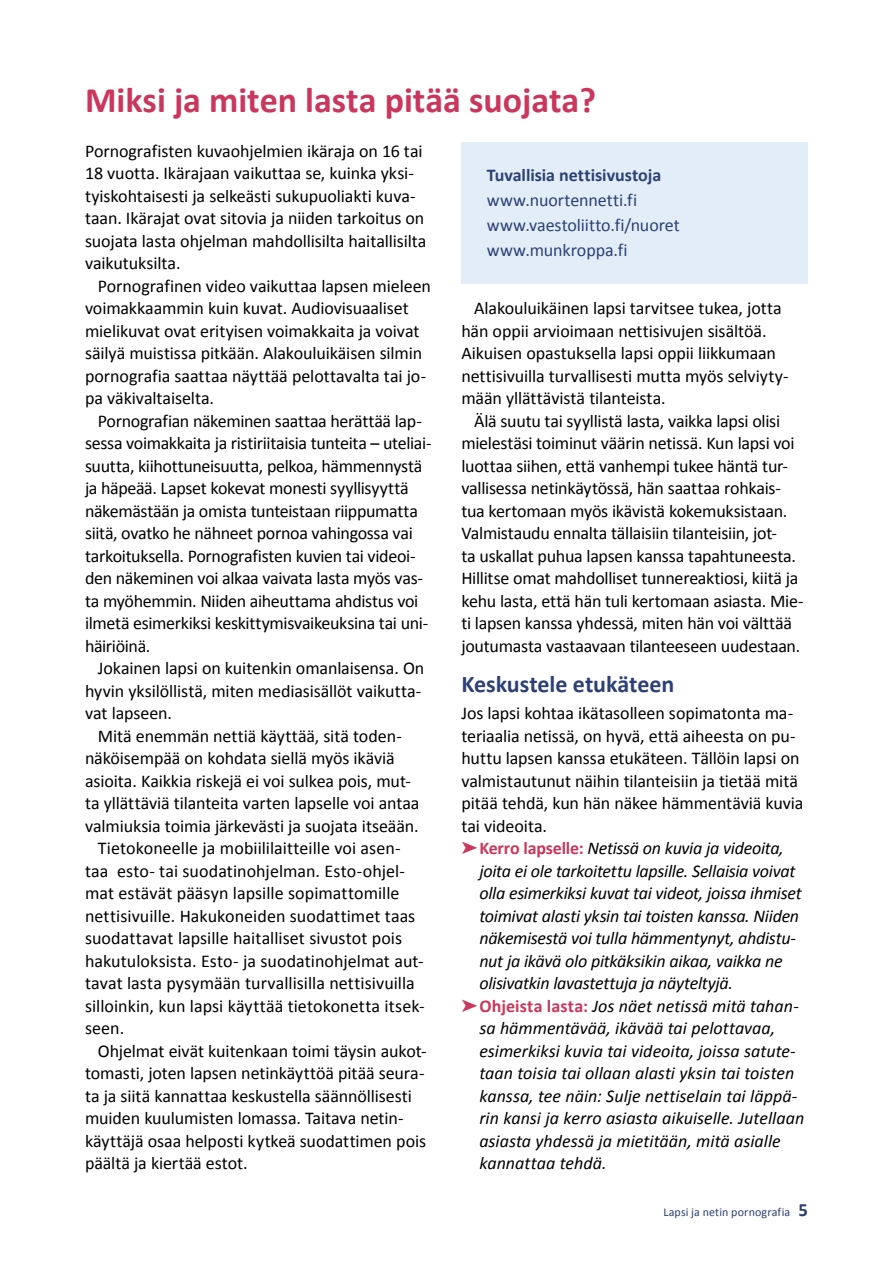
<style>
.page{position:relative;width:893px;height:1263px;background:#fff}
.page>*{position:absolute;margin:0;border:0;box-sizing:border-box;transform-origin:0 0}
.t1{font:700 36px "Calibri";color:#cb365d}
.t2{font:700 24px "Calibri";letter-spacing:-.005em;color:#2d4076}
.t3{font:18px/22.5px "Calibri";letter-spacing:-.01em;color:#000}
.t4{font:italic 18px "Calibri";letter-spacing:-.01em;color:#000}
.t5{font:18px/25px "Calibri";letter-spacing:-.005em;color:#2d4076}
.t6{font:700 18px "Calibri";color:#2d4076}
.t7{font:12px "Calibri";letter-spacing:.01em;color:#2d4076}
.s1{color:#cb365d}
.s2{font-weight:700;color:#cb365d}
.s3{font-style:italic}
.s4{font-weight:700;font-style:normal;color:#cb365d}
.s5{font-weight:700;font-size:18.75px}
</style>
<div class="page">
<div style="left:461px;top:142px;width:347px;height:142px;background:#e2edf7"></div>
<h1 class="t1" style="left:85px;top:78px;width:513px">Miksi ja miten lasta pitää suojata?</h1>
<p class="t3" style="left:85px;top:139px;width:343px">Pornografisten kuvaohjelmien ikäraja on 16 tai 18 vuotta. Ikärajaan vaikuttaa se, kuinka yksi&shy;tyiskohtaisesti ja selkeästi sukupuoliakti kuva&shy;taan. Ikärajat ovat sitovia ja niiden tarkoitus on suojata lasta ohjelman mahdollisilta haitallisilta vaikutuksilta.</p>
<p class="t3" style="left:85px;top:274px;width:347px;text-indent:13px">Pornografinen video vaikuttaa lapsen mieleen voimakkaammin kuin kuvat. Audiovisuaaliset mielikuvat ovat erityisen voimakkaita ja voivat säilyä muistissa pitkään. Alakouluikäisen silmin pornografia saattaa näyttää pelottavalta tai jo&shy;pa väkivaltaiselta.</p>
<p class="t3" style="left:85px;top:409px;width:348px;text-indent:13px">Pornografian näkeminen saattaa herättää lap&shy;sessa voimakkaita ja ristiriitaisia tunteita – uteliai&shy;suutta, kiihottuneisuutta, pelkoa, hämmennystä ja häpeää. Lapset kokevat monesti syyllisyyttä näkemästään ja omista tunteistaan riippumatta siitä, ovatko he nähneet pornoa vahingossa vai tarkoituksella. Pornografisten kuvien tai videoi&shy;den näkeminen voi alkaa vaivata lasta myös vas&shy;ta myöhemmin. Niiden aiheuttama ahdistus voi ilmetä esimerkiksi keskittymisvaikeuksina tai uni&shy;häiriöinä.</p>
<p class="t3" style="left:85px;top:656px;width:341px;text-indent:13px">Jokainen lapsi on kuitenkin omanlaisensa. On hyvin yksilöllistä, miten mediasisällöt vaikutta&shy;vat lapseen.</p>
<p class="t3" style="left:98px;top:724px;width:306px">Mitä enemmän nettiä käyttää, sitä toden-</p>
<p class="t3" style="left:85px;top:746px;width:311px">näköisempää on kohdata siellä myös ikäviä</p>
<p class="t3" style="left:85px;top:769px;width:327px">asioita. Kaikkia riskejä ei voi sulkea pois, mut-</p>
<p class="t3" style="left:85px;top:791px;width:336px">ta yllättäviä tilanteita varten lapselle voi antaa</p>
<p class="t3" style="left:85px;top:814px;width:335px">valmiuksia toimia järkevästi ja suojata itseään.</p>
<p class="t3" style="left:98px;top:836px;width:304px">Tietokoneelle ja mobiililaitteille voi asen-</p>
<p class="t3" style="left:85px;top:859px;width:322px">taa esto- tai suodatinohjelman. Esto-ohjel-</p>
<p class="t3" style="left:85px;top:881px;width:316px">mat estävät pääsyn lapsille sopimattomille</p>
<p class="t3" style="left:85px;top:904px;width:332px">nettisivuille. Hakukoneiden suodattimet taas</p>
<p class="t3" style="left:85px;top:926px;width:319px">suodattavat lapsille haitalliset sivustot pois</p>
<p class="t3" style="left:85px;top:949px;width:340px">hakutuloksista. Esto- ja suodatinohjelmat aut-</p>
<p class="t3" style="left:85px;top:971px;width:331px">tavat lasta pysymään turvallisilla nettisivuilla</p>
<p class="t3" style="left:85px;top:994px;width:341px">silloinkin, kun lapsi käyttää tietokonetta itsek-</p>
<p class="t3" style="left:85px;top:1016px;width:41px">seen.</p>
<p class="t3" style="left:98px;top:1039px;width:330px">Ohjelmat eivät kuitenkaan toimi täysin aukot-</p>
<p class="t3" style="left:85px;top:1061px;width:341px">tomasti, joten lapsen netinkäyttöä pitää seura-</p>
<p class="t3" style="left:85px;top:1084px;width:328px">ta ja siitä kannattaa keskustella säännöllisesti</p>
<p class="t3" style="left:85px;top:1106px;width:320px">muiden kuulumisten lomassa. Taitava netin-</p>
<p class="t3" style="left:85px;top:1129px;width:343px">käyttäjä osaa helposti kytkeä suodattimen pois</p>
<p class="t3" style="left:85px;top:1151px;width:164px">päältä ja kiertää estot.</p>
<p class="t6" style="left:487px;top:164px;width:176px">Tuvallisia nettisivustoja</p>
<p class="t5" style="left:487px;top:187px;width:194px">www.nuortennetti.fi www.vaestoliitto.fi/nuoret www.munkroppa.fi</p>
<p class="t3" style="left:461px;top:296px;width:329px;text-indent:13px">Alakouluikäinen lapsi tarvitsee tukea, jotta hän oppii arvioimaan nettisivujen sisältöä.<br>Aikuisen opastuksella lapsi oppii liikkumaan nettisivuilla turvallisesti mutta myös selviyty&shy;mään yllättävistä tilanteista.</p>
<p class="t3" style="left:461px;top:409px;width:344px;text-indent:13px">Älä suutu tai syyllistä lasta, vaikka lapsi olisi mielestäsi toiminut väärin netissä. Kun lapsi voi luottaa siihen, että vanhempi tukee häntä tur&shy;vallisessa netinkäytössä, hän saattaa rohkais&shy;tua kertomaan myös ikävistä kokemuksistaan.<br>Valmistaudu ennalta tällaisiin tilanteisiin, jot-<br>ta uskallat puhua lapsen kanssa tapahtuneesta.<br>Hillitse omat mahdolliset tunnereaktiosi, kiitä ja kehu lasta, että hän tuli kertomaan asiasta. Mie&shy;ti lapsen kanssa yhdessä, miten hän voi välttää joutumasta vastaavaan tilanteeseen uudestaan.</p>
<h2 class="t2" style="left:461px;top:669px;width:214px">Keskustele etukäteen</h2>
<p class="t3" style="left:461px;top:701px;width:344px">Jos lapsi kohtaa ikätasolleen sopimatonta ma&shy;teriaalia netissä, on hyvä, että aiheesta on pu&shy;huttu lapsen kanssa etukäteen. Tällöin lapsi on valmistautunut näihin tilanteisiin ja tietää mitä pitää tehdä, kun hän näkee hämmentäviä kuvia tai videoita.<br><span class="s1">➤</span><span class="s2">Kerro lapselle:</span> <span class="s3">Netissä on kuvia ja videoita,</span></p>
<p class="t4" style="left:479px;top:860px;width:318px">joita ei ole tarkoitettu lapsille. Sellaisia voivat</p>
<p class="t4" style="left:479px;top:882px;width:324px">olla esimerkiksi kuvat tai videot, joissa ihmiset</p>
<p class="t4" style="left:479px;top:905px;width:321px">toimivat alasti yksin tai toisten kanssa. Niiden</p>
<p class="t4" style="left:479px;top:927px;width:318px">näkemisestä voi tulla hämmentynyt, ahdistu-</p>
<p class="t4" style="left:479px;top:950px;width:305px">nut ja ikävä olo pitkäksikin aikaa, vaikka ne</p>
<p class="t4" style="left:479px;top:972px;width:255px">olisivatkin lavastettuja ja näyteltyjä.</p>
<p class="t4" style="left:461px;top:995px;width:339px"><span class="s1">➤</span><span class="s4">Ohjeista lasta:</span> Jos näet netissä mitä tahan-</p>
<p class="t4" style="left:479px;top:1017px;width:297px">sa hämmentävää, ikävää tai pelottavaa,</p>
<p class="t4" style="left:479px;top:1040px;width:318px">esimerkiksi kuvia tai videoita, joissa satute-</p>
<p class="t4" style="left:479px;top:1062px;width:316px">taan toisia tai ollaan alasti yksin tai toisten</p>
<p class="t4" style="left:479px;top:1085px;width:320px">kanssa, tee näin: Sulje nettiselain tai läppä-</p>
<p class="t4" style="left:479px;top:1107px;width:326px">rin kansi ja kerro asiasta aikuiselle. Jutellaan</p>
<p class="t4" style="left:479px;top:1130px;width:303px">asiasta yhdessä ja mietitään, mitä asialle</p>
<p class="t4" style="left:479px;top:1152px;width:129px">kannattaa tehdä.</p>
<p class="t7" style="left:663px;top:1205px;width:146px">Lapsi ja netin pornografia <span class="s5">5</span></p>
</div>
